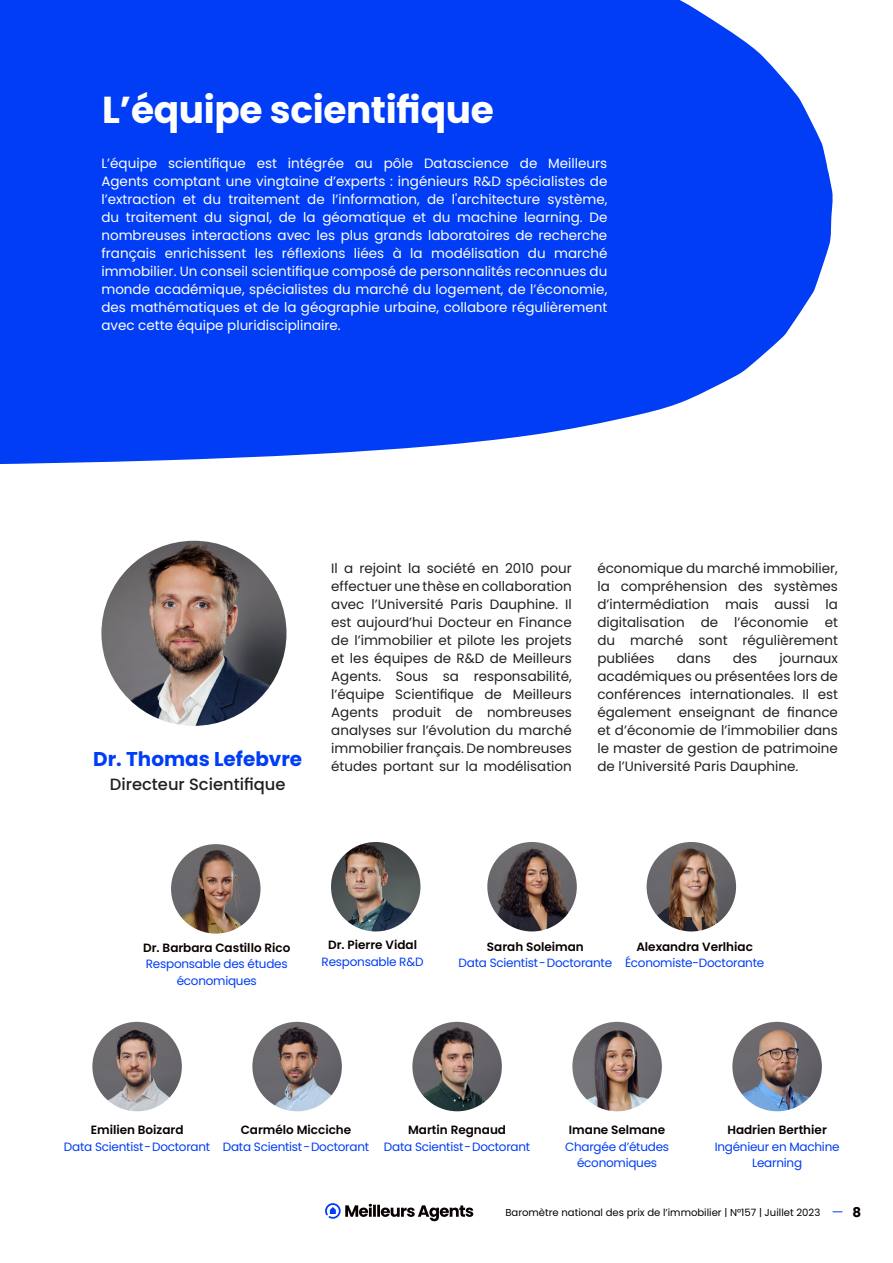
<style>
.page{position:relative;width:893px;height:1263px;background:#fff}
.page>*{position:absolute;margin:0;border:0;box-sizing:border-box;transform-origin:0 0}
.t1{font:700 37.5px "Poppins";letter-spacing:-.01em;color:#fff}
.t2{font:700 19.95px "Poppins";color:#003df5}
.t3{font:500 16.35px "Poppins";color:#231f20}
.t4{font:13.5px/18px "Poppins";color:#231f20;text-align:justify}
.t5{font:13.5px/18px "Poppins";color:#fff;text-align:justify}
.t6{font:700 13.5px "Poppins";color:#090000}
.t7{font:12px/16.5px "Poppins";letter-spacing:-.02em;color:#003df5;text-align:center}
.t8{font:600 12px "Poppins";color:#090000}
.t9{font:10.05px "Poppins";color:#090000}
</style>
<div class="page">
<svg style="left:325px;top:1203px;width:148px;height:18px"></svg>
<svg style="left:0;top:0;width:833px;height:464px;background:#1a50f6"></svg>
<img style="left:101px;top:541px;width:185px;height:185px;border-radius:93px">
<img style="left:92px;top:1022px;width:90px;height:89px;border-radius:45px">
<img style="left:412px;top:1022px;width:90px;height:89px;border-radius:45px">
<img style="left:732px;top:1022px;width:90px;height:89px;border-radius:45px">
<img style="left:252px;top:1022px;width:90px;height:89px;border-radius:45px">
<img style="left:572px;top:1022px;width:90px;height:89px;border-radius:45px">
<img style="left:331px;top:842px;width:89px;height:89px;border-radius:45px">
<img style="left:487px;top:842px;width:90px;height:89px;border-radius:45px">
<img style="left:647px;top:842px;width:89px;height:89px;border-radius:45px">
<img style="left:171px;top:844px;width:90px;height:89px;border-radius:45px">
<h1 class="t1" style="left:102px;top:88px;width:393px">L’équipe scientifique</h1>
<p class="t5" style="left:101px;top:154px;width:507px">L’équipe scientifique est intégrée au pôle Datascience de Meilleurs Agents comptant une vingtaine d’experts : ingénieurs R&amp;D spécialistes de l’extraction et du traitement de l’information, de l'architecture système, du traitement du signal, de la géomatique et du machine learning. De nombreuses interactions avec les plus grands laboratoires de recherche français enrichissent les réflexions liées à la modélisation du marché immobilier. Un conseil scientifique composé de personnalités reconnues du monde académique, spécialistes du marché du logement, de l’économie, des mathématiques et de la géographie urbaine, collabore régulièrement avec cette équipe pluridisciplinaire.</p>
<h2 class="t2" style="left:93px;top:748px;width:210px">Dr. Thomas Lefebvre</h2>
<p class="t3" style="left:110px;top:774px;width:177px">Directeur Scientifique</p>
<p class="t4" style="left:331px;top:559px;width:242px">Il a rejoint la société en 2010 pour effectuer une thèse en collaboration avec l’Université Paris Dauphine. Il est aujourd’hui Docteur en Finance de l’immobilier et pilote les projets et les équipes de R&amp;D de Meilleurs Agents. Sous sa responsabilité, l’équipe Scientifique de Meilleurs Agents produit de nombreuses analyses sur l’évolution du marché immobilier français. De nombreuses études portant sur la modélisation</p>
<p class="t4" style="left:597px;top:559px;width:242px">économique du marché immobilier, la compréhension des systèmes d’intermédiation mais aussi la digitalisation de l’économie et du marché sont régulièrement publiées</p>
<p class="t4" style="left:597px;top:649px;width:242px;text-indent:182px">journaux académiques ou présentées lors de conférences internationales. Il est également enseignant de finance et d’économie de l’immobilier dans le master de gestion de patrimoine de l’Université Paris Dauphine.</p>
<p class="t4" style="left:677px;top:649px;width:35px">dans</p>
<p class="t4" style="left:733px;top:649px;width:26px">des</p>
<p class="t8" style="left:143px;top:940px;width:149px">Dr. Barbara Castillo Rico</p>
<p class="t7" style="left:146px;top:956px;width:143px">Responsable des études économiques</p>
<p class="t8" style="left:328px;top:938px;width:90px">Dr. Pierre Vidal</p>
<p class="t7" style="left:322px;top:953px;width:103px">Responsable R&amp;D</p>
<p class="t8" style="left:487px;top:939px;width:98px">Sarah Soleiman</p>
<p class="t7" style="left:459px;top:955px;width:155px">Data Scientist-Doctorante</p>
<p class="t8" style="left:636px;top:939px;width:118px">Alexandra Verlhiac</p>
<p class="t7" style="left:625px;top:955px;width:141px">Économiste-Doctorante</p>
<p class="t8" style="left:91px;top:1123px;width:94px">Emilien Boizard</p>
<p class="t7" style="left:64px;top:1138px;width:148px">Data Scientist-Doctorant</p>
<p class="t8" style="left:241px;top:1123px;width:112px">Carmélo Micciche</p>
<p class="t7" style="left:223px;top:1138px;width:148px">Data Scientist-Doctorant</p>
<p class="t8" style="left:408px;top:1123px;width:99px">Martin Regnaud</p>
<p class="t7" style="left:384px;top:1138px;width:148px">Data Scientist-Doctorant</p>
<p class="t8" style="left:569px;top:1123px;width:98px">Imane Selmane</p>
<p class="t7" style="left:565px;top:1138px;width:106px">Chargée d’études économiques</p>
<p class="t8" style="left:727px;top:1123px;width:101px">Hadrien Berthier</p>
<p class="t7" style="left:715px;top:1138px;width:126px">Ingénieur en Machine<br>Learning</p>
<p class="t9" style="left:505px;top:1206px;width:316px">Baromètre national des prix de l’immobilier | N°157 | Juillet 2023</p>
<p class="t6" style="left:852px;top:1205px;width:10px">8</p>
</div>
